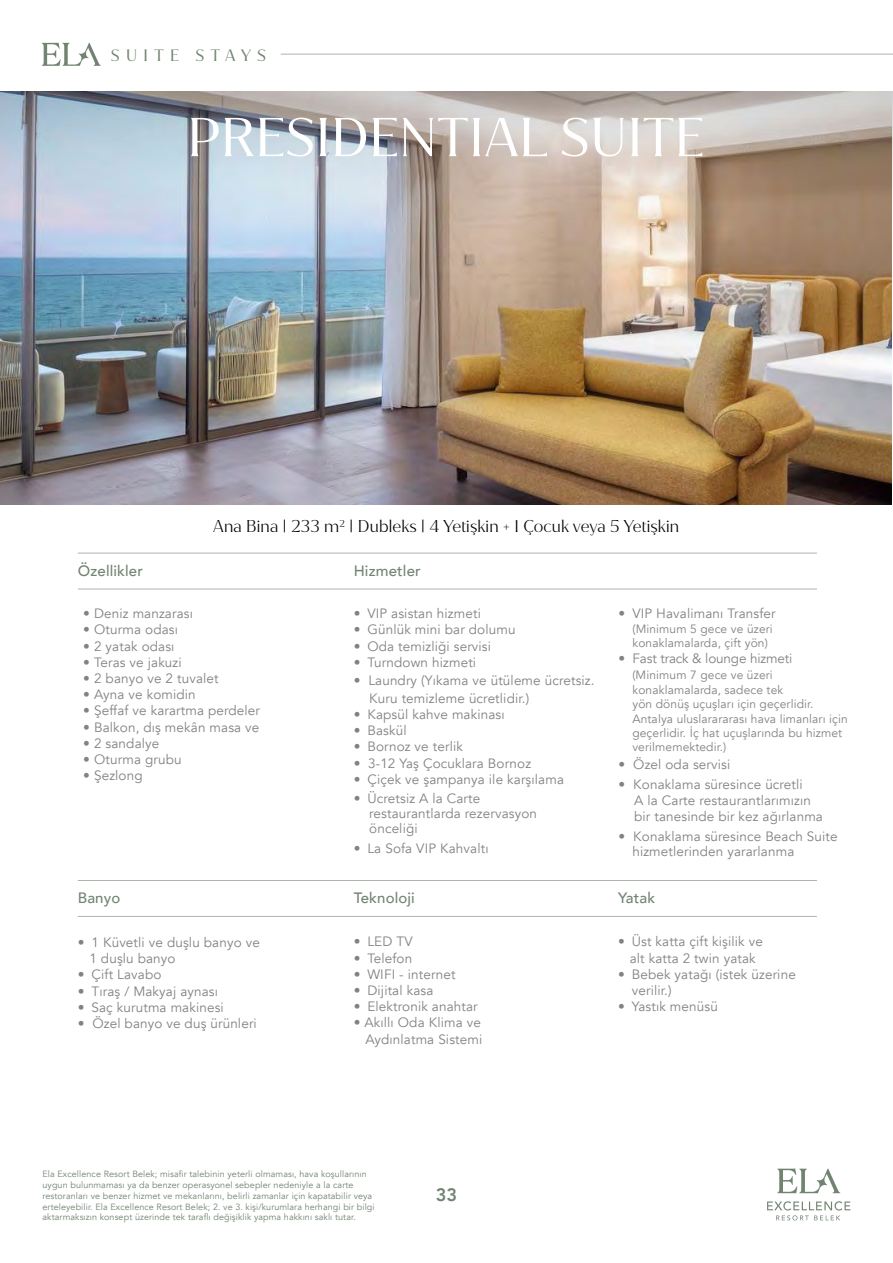
<style>
.page{position:relative;width:893px;height:1263px;background:#fff}
.page>*{position:absolute;margin:0;border:0;box-sizing:border-box;transform-origin:0 0}
.t1{font:52.5px "Jazmin";letter-spacing:.01em;color:#fff}
.t2{font:800 18px "Avenir";color:#718472}
.t3{font:300 16.5px "Jazmin";letter-spacing:.01em;color:#000}
.t4{font:15.9px "Jazmin";letter-spacing:.4em;color:#718472}
.t5{font:500 15px "Avenir";letter-spacing:.01em;color:#718472}
.t6{font:13.5px/16.2px "Avenir";letter-spacing:.01em;color:#808285}
.t7{font:13.5px "Avenir";letter-spacing:-.01em;color:#808285}
.t8{font:12px/14.4px "Avenir";letter-spacing:.01em;color:#808285}
.t9{font:9px/10.8px "Avenir";letter-spacing:.01em;color:#718472}
.s1{font-family:"Avenir";font-weight:400}
</style>
<div class="page">
<img style="left:0;top:261px;width:892px;height:244px">
<img style="left:0;top:91px;width:893px;height:170px">
<svg style="left:777px;top:1168px;width:63px;height:25px"></svg>
<svg style="left:767px;top:1201px;width:83px;height:19px"></svg>
<hr style="left:78px;top:916px;width:739px;height:1px;background:#aeb5ab">
<hr style="left:78px;top:880px;width:739px;height:1px;background:#aeb5ab">
<hr style="left:78px;top:589px;width:739px;height:1px;background:#aeb5ab">
<hr style="left:78px;top:553px;width:739px;height:1px;background:#aeb5ab">
<hr style="left:281px;top:54px;width:612px;height:1px;background:#aeb5ab">
<svg style="left:42px;top:42px;width:59px;height:24px"></svg>
<p class="t4" style="left:111px;top:45px;width:157px">SUITE STAYS</p>
<h1 class="t1" style="left:187px;top:106px;width:518px">PRESIDENTIAL SUITE</h1>
<p class="t5" style="left:78px;top:557px;width:67px">Özellikler</p>
<p class="t3" style="left:213px;top:516px;width:467px">Ana Bina <span class="s1">|</span> 233 m<sup>2</sup> <span class="s1">|</span> Dubleks <span class="s1">|</span> 4 Yetişkin + 1 Çocuk veya 5 Yetişkin</p>
<p class="t5" style="left:354px;top:557px;width:69px">Hizmetler</p>
<p class="t6" style="left:83px;top:606px;width:111px">• Deniz manzarası</p>
<p class="t6" style="left:83px;top:622px;width:96px">• Oturma odası</p>
<p class="t6" style="left:83px;top:638px;width:93px">• 2 yatak odası</p>
<p class="t6" style="left:83px;top:654px;width:100px">• Teras ve jakuzi</p>
<p class="t6" style="left:83px;top:670px;width:137px">• 2 banyo ve 2 tuvalet</p>
<p class="t6" style="left:83px;top:687px;width:114px">• Ayna ve komidin</p>
<p class="t6" style="left:83px;top:703px;width:178px">• Şeffaf ve karartma perdeler</p>
<p class="t6" style="left:83px;top:719px;width:178px">• Balkon, dış mekân masa ve</p>
<p class="t6" style="left:83px;top:735px;width:78px">• 2 sandalye</p>
<p class="t6" style="left:83px;top:751px;width:100px">• Oturma grubu</p>
<p class="t6" style="left:83px;top:768px;width:61px">• Şezlong</p>
<p class="t5" style="left:78px;top:885px;width:44px">Banyo</p>
<p class="t6" style="left:89px;top:934px;width:172px;text-indent:-12px">• 1 Küvetli ve duşlu banyo ve<br>1 duşlu banyo</p>
<p class="t6" style="left:78px;top:967px;width:85px">• Çift Lavabo</p>
<p class="t6" style="left:78px;top:983px;width:142px">• Tıraş / Makyaj aynası</p>
<p class="t6" style="left:78px;top:999px;width:148px">• Saç kurutma makinesi</p>
<p class="t6" style="left:78px;top:1015px;width:181px">• Özel banyo ve duş ürünleri</p>
<p class="t6" style="left:354px;top:606px;width:129px">• VIP asistan hizmeti</p>
<p class="t6" style="left:354px;top:622px;width:163px">• Günlük mini bar dolumu</p>
<p class="t6" style="left:354px;top:638px;width:139px">• Oda temizliği servisi</p>
<p class="t6" style="left:354px;top:654px;width:124px">• Turndown hizmeti</p>
<p class="t6" style="left:369px;top:671px;width:227px;line-height:18px;text-indent:-16px">• Laundry (Yıkama ve ütüleme ücretsiz.<br>Kuru temizleme ücretlidir.)</p>
<p class="t6" style="left:354px;top:706px;width:153px">• Kapsül kahve makinası</p>
<p class="t6" style="left:354px;top:723px;width:54px">• Baskül</p>
<p class="t6" style="left:354px;top:739px;width:111px">• Bornoz ve terlik</p>
<p class="t6" style="left:354px;top:755px;width:179px">• 3-12 Yaş Çocuklara Bornoz</p>
<p class="t6" style="left:354px;top:771px;width:212px">• Çiçek ve şampanya ile karşılama</p>
<p class="t6" style="left:369px;top:791px;width:169px;line-height:15px;text-indent:-16px">• Ücretsiz A la Carte restaurantlarda rezervasyon önceliği</p>
<p class="t6" style="left:354px;top:840px;width:136px">• La Sofa VIP Kahvaltı</p>
<p class="t5" style="left:354px;top:885px;width:63px">Teknoloji</p>
<p class="t6" style="left:354px;top:934px;width:60px">• LED TV</p>
<p class="t6" style="left:354px;top:950px;width:60px">• Telefon</p>
<p class="t6" style="left:354px;top:966px;width:103px">• WIFI - internet</p>
<p class="t6" style="left:354px;top:982px;width:81px">• Dijital kasa</p>
<p class="t6" style="left:354px;top:998px;width:126px">• Elektronik anahtar</p>
<p class="t6" style="left:354px;top:1015px;width:130px;text-align:right">• Akıllı Oda Klima ve<br>Aydınlatma Sistemi</p>
<p class="t6" style="left:619px;top:606px;width:159px">• VIP Havalimanı Transfer</p>
<p class="t8" style="left:632px;top:621px;width:142px">(Minimum 5 gece ve üzeri konaklamalarda, çift yön)</p>
<p class="t7" style="left:619px;top:650px;width:175px">• Fast track &amp; lounge hizmeti</p>
<p class="t8" style="left:632px;top:668px;width:217px">(Minimum 7 gece ve üzeri konaklamalarda, sadece tek<br>yön dönüş uçuşları için geçerlidir.<br>Antalya uluslarararası hava limanları için geçerlidir. İç hat uçuşlarında bu hizmet verilmemektedir.)</p>
<p class="t6" style="left:619px;top:757px;width:113px">• Özel oda servisi</p>
<p class="t6" style="left:634px;top:776px;width:190px;text-indent:-16px">• Konaklama süresince ücretli<br>A la Carte restaurantlarımızın bir tanesinde bir kez ağırlanma</p>
<p class="t6" style="left:632px;top:829px;width:207px;line-height:15px;text-indent:-14px">• Konaklama süresince Beach Suite hizmetlerinden yararlanma</p>
<p class="t5" style="left:618px;top:885px;width:39px">Yatak</p>
<p class="t6" style="left:618px;top:934px;width:146px;text-align:center">• Üst katta çift kişilik ve alt katta 2 twin yatak</p>
<p class="t6" style="left:632px;top:966px;width:166px;text-indent:-14px">• Bebek yatağı (istek üzerine verilir.)</p>
<p class="t6" style="left:618px;top:998px;width:101px">• Yastık menüsü</p>
<p class="t9" style="left:43px;top:1169px;width:334px">Ela Excellence Resort Belek; misafir talebinin yeterli olmaması, hava koşullarının uygun bulunmaması ya da benzer operasyonel sebepler nedeniyle a la carte restoranları ve benzer hizmet ve mekanlarını, belirli zamanlar için kapatabilir veya erteleyebilir. Ela Excellence Resort Belek; 2. ve 3. kişi/kurumlara herhangi bir bilgi aktarmaksızın konsept üzerinde tek taraflı değişiklik yapma hakkını saklı tutar.</p>
<h2 class="t2" style="left:436px;top:1181px;width:23px">33</h2>
</div>
